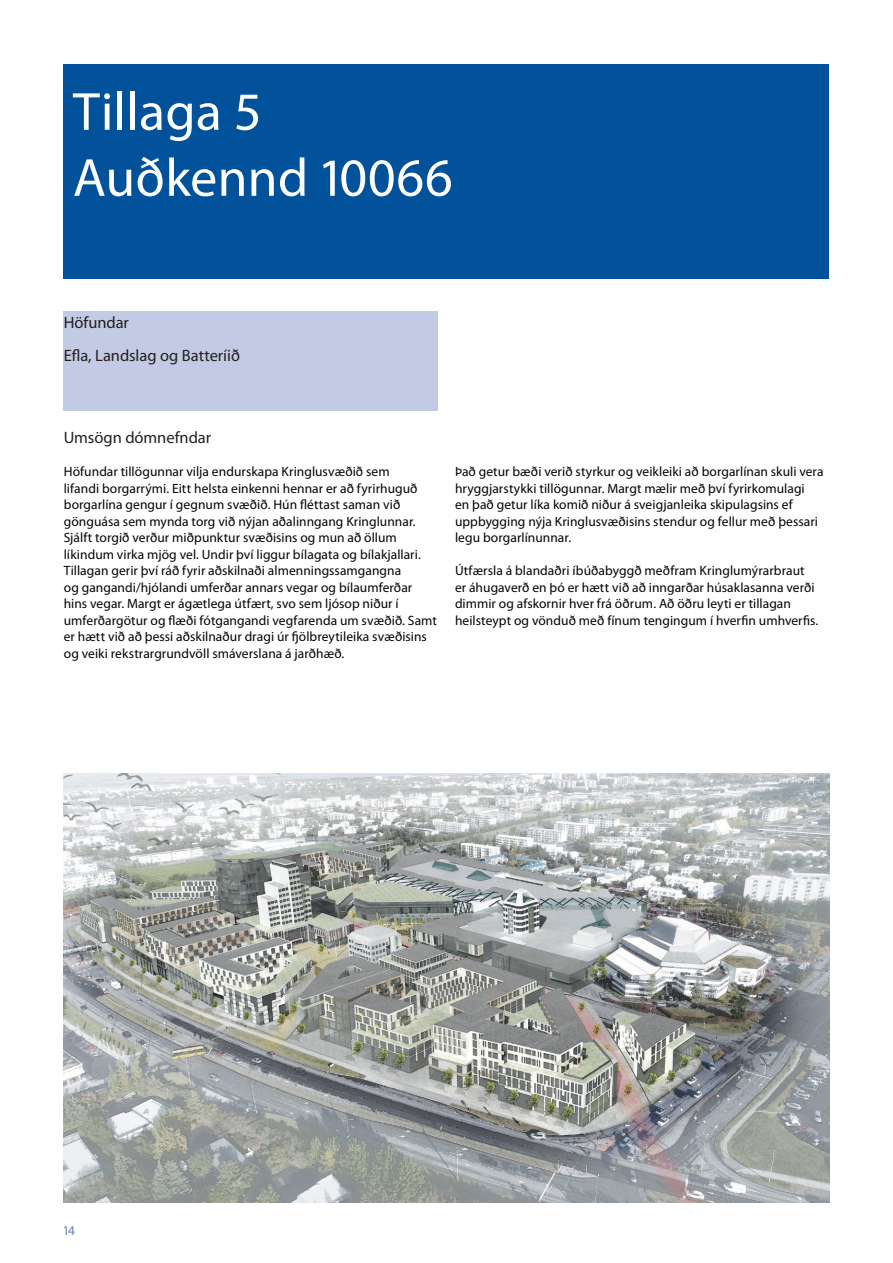
<style>
.page{position:relative;width:893px;height:1263px;background:#fff}
.page>*{position:absolute;margin:0;border:0;box-sizing:border-box;transform-origin:0 0}
.fyrirsögn_36pt_hvit{font:54px/66px "Myriad Pro";letter-spacing:.005em;color:#fff}
.fyrirsögn_36pt_hvit-2{font:48px/82.5px "Myriad Pro";letter-spacing:.005em;color:#fff}
.t1{font:16.5px "Myriad Pro";letter-spacing:-.005em;color:#231f20}
.t2{font:13.5px/16.5px "Myriad Pro";letter-spacing:.005em;color:#040503}
.t3{font:13.5px "Myriad Pro";color:#6681ba}
</style>
<div class="page">
<div style="left:63px;top:311px;width:375px;height:99px;background:#c3cbe4"></div>
<div style="left:64px;top:64px;width:765px;height:214px;background:#01519b"></div>
<img style="left:64px;top:773px;width:765px;height:429px">
<p class="fyrirsögn_36pt_hvit" style="left:73px;top:78px;width:381px">Tillaga 5<br>Auðkennd 10066</p>
<p class="fyrirsögn_36pt_hvit-2" style="left:73px;top:72px;width:338px">Tillaga nr. 5<br>Auðkennd 78497</p>
<p class="t1" style="left:64px;top:312px;width:67px">Höfundar</p>
<p class="t1" style="left:64px;top:345px;width:178px">Efla, Landslag og Batteríið</p>
<p class="t1" style="left:64px;top:428px;width:149px">Umsögn dómnefndar</p>
<p class="t2" style="left:64px;top:463px;width:375px">Höfundar tillögunnar vilja endurskapa Kringlusvæðið sem<br>lifandi borgarrými. Eitt helsta einkenni hennar er að fyrirhuguð borgarlína gengur í gegnum svæðið. Hún fléttast saman við gönguása sem mynda torg við nýjan aðalinngang Kringlunnar.<br>Sjálft torgið verður miðpunktur svæðisins og mun að öllum líkindum virka mjög vel. Undir því liggur bílagata og bílakjallari.<br>Tillagan gerir því ráð fyrir aðskilnaði almenningssamgangna<br>og gangandi/hjólandi umferðar annars vegar og bílaumferðar hins vegar. Margt er ágætlega útfært, svo sem ljósop niður í umferðargötur og flæði fótgangandi vegfarenda um svæðið. Samt er hætt við að þessi aðskilnaður dragi úr fjölbreytileika svæðisins og veiki rekstrargrundvöll smáverslana á jarðhæð.</p>
<p class="t2" style="left:455px;top:463px;width:370px">Það getur bæði verið styrkur og veikleiki að borgarlínan skuli vera hryggjarstykki tillögunnar. Margt mælir með því fyrirkomulagi<br>en það getur líka komið niður á sveigjanleika skipulagsins ef uppbygging nýja Kringlusvæðisins stendur og fellur með þessari legu borgarlínunnar.</p>
<p class="t2" style="left:455px;top:562px;width:365px">Útfærsla á blandaðri íbúðabyggð meðfram Kringlumýrarbraut er áhugaverð en þó er hætt við að inngarðar húsaklasanna verði dimmir og afskornir hver frá öðrum. Að öðru leyti er tillagan heilsteypt og vönduð með fínum tengingum í hverfin umhverfis.</p>
<p class="t3" style="left:64px;top:1222px;width:13px">14</p>
</div>
